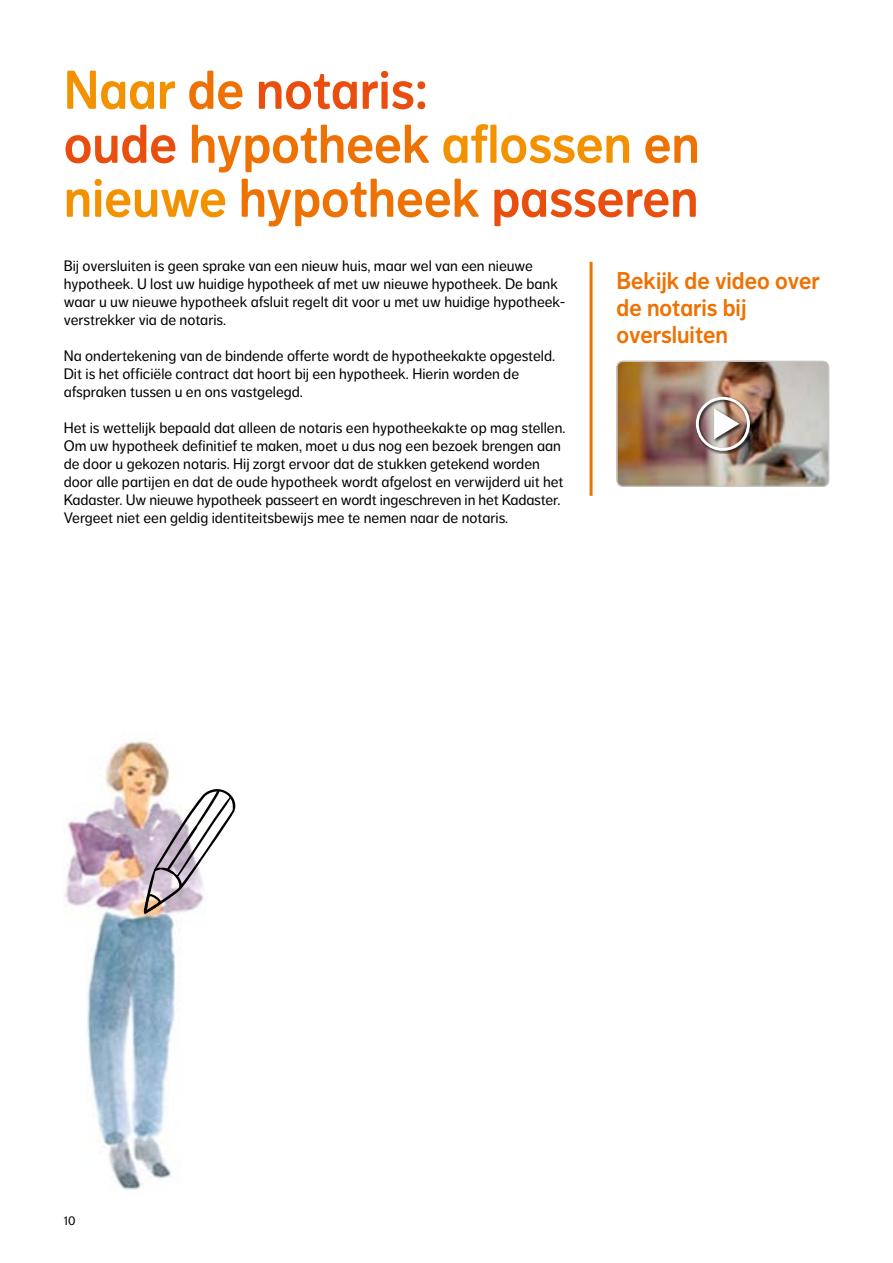
<style>
.page{position:relative;width:893px;height:1263px;background:#fff}
.page>*{position:absolute;margin:0;border:0;box-sizing:border-box;transform-origin:0 0}
.t1{font:54px/54px "NN Dagny Display";color:#ee7203}
.t2{font:24px/27px "NN Dagny Display";color:#ee7203}
.t3{font:15px/18px "NN Dagny Text";color:#000}
.t4{font:12.75px "NN Dagny Text";color:#000}
.s1{color:#f39200}
.s2{color:#e94e0f}
</style>
<div class="page">
<img style="left:617px;top:361px;width:212px;height:125px">
<div style="left:617px;top:361px;width:212px;height:126px;border:1px solid #cac7c7;border-radius:6px"></div>
<hr style="left:590px;top:262px;width:3px;height:234px;background:#ee7203">
<div style="left:695px;top:396px;width:58px;height:58px;background:#000;opacity:.75"></div>
<div style="left:696px;top:397px;width:54px;height:54px;border:3px solid #fff;border-radius:50%"></div>
<svg style="left:714px;top:408px;width:25px;height:31px"></svg>
<img style="left:64px;top:738px;width:113px;height:452px">
<svg style="left:144px;top:789px;width:91px;height:125px"></svg>
<h1 class="t1" style="left:64px;top:63px;width:637px"><span class="s1">Naar</span> de <span class="s2">notaris:<br>oude</span> hypotheek <span class="s1">aflossen</span> en <span class="s1">nieuwe</span> hypotheek <span class="s2">passeren</span></h1>
<p class="t3" style="left:64px;top:257px;width:503px">Bij oversluiten is geen sprake van een nieuw huis, maar wel van een nieuwe hypotheek. U lost uw huidige hypotheek af met uw nieuwe hypotheek. De bank waar u uw nieuwe hypotheek afsluit regelt dit voor u met uw huidige hypotheek&shy;verstrekker via de notaris.</p>
<p class="t3" style="left:64px;top:347px;width:493px">Na ondertekening van de bindende offerte wordt de hypotheekakte opgesteld.<br>Dit is het officiële contract dat hoort bij een hypotheek. Hierin worden de afspraken tussen u en ons vastgelegd.</p>
<p class="t3" style="left:64px;top:419px;width:503px">Het is wettelijk bepaald dat alleen de notaris een hypotheekakte op mag stellen.<br>Om uw hypotheek definitief te maken, moet u dus nog een bezoek brengen aan de door u gekozen notaris. Hij zorgt ervoor dat de stukken getekend worden door alle partijen en dat de oude hypotheek wordt afgelost en verwijderd uit het Kadaster. Uw nieuwe hypotheek passeert en wordt ingeschreven in het Kadaster.<br>Vergeet niet een geldig identiteitsbewijs mee te nemen naar de notaris.</p>
<h2 class="t2" style="left:617px;top:267px;width:205px">Bekijk de video over de notaris bij oversluiten</h2>
<p class="t4" style="left:64px;top:1213px;width:13px">10</p>
</div>
